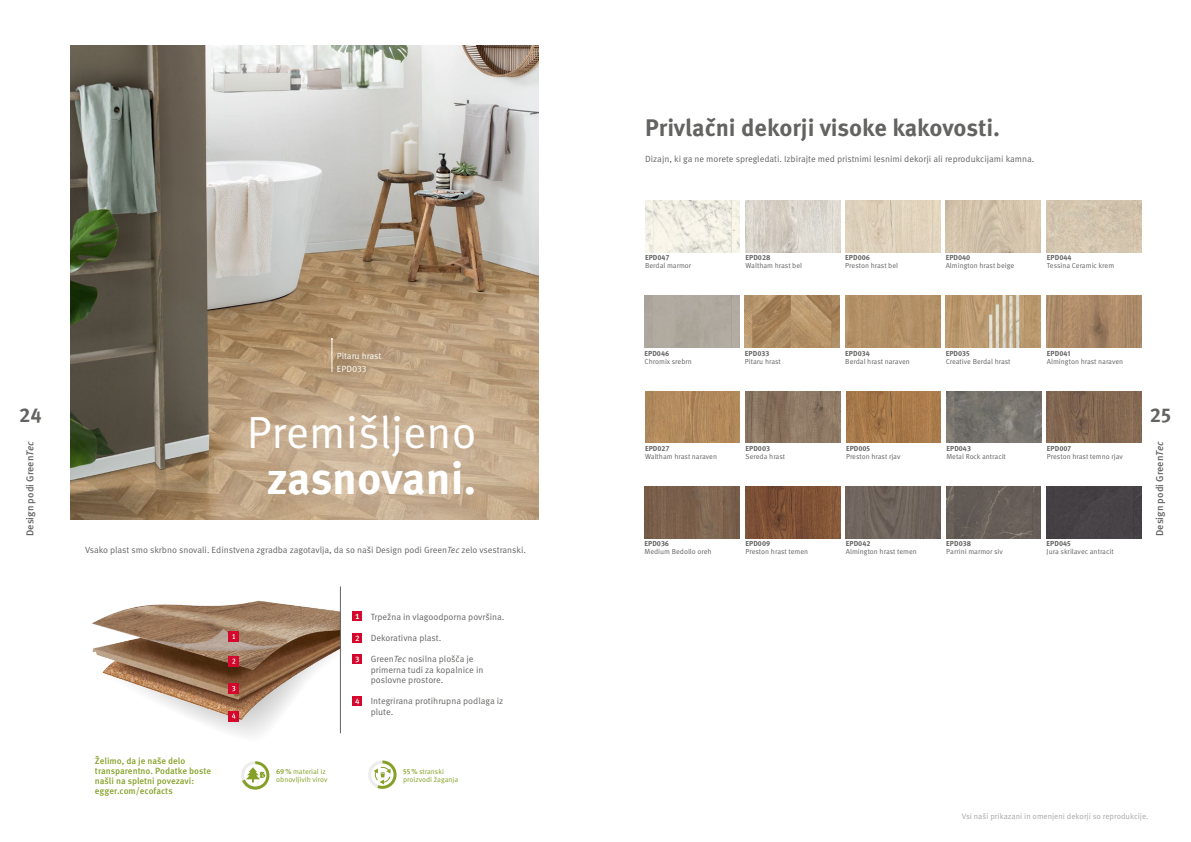
<style>
.page{position:relative;width:1191px;height:842px;background:#fff}
.page>*{position:absolute;margin:0;border:0;box-sizing:border-box;transform-origin:0 0}
.t1{font:45px "Meta Pro";color:#fff}
.t2{font:700 45px "Meta Pro";letter-spacing:-.005em;color:#fff}
.t3{font:700 24px "Meta Pro";letter-spacing:-.005em;color:#636362}
.t4{font:700 20px "Meta Pro";color:#636362}
.t5{font:500 10px "Meta Pro";color:#636362}
.t6{font:9px/10.8px "Meta Pro";color:#636362}
.t7{font:500 9px/10px "Meta Pro";color:#85a027}
.t8{font:9px/13px "Meta Pro";color:#fff}
.t9{font:8px "Meta Pro";color:#a7a7a8}
.t10{font:500 8px "Meta Pro";color:#fff}
.t11{font:7.2px "Meta Pro";color:#636362}
.t12{font:700 7.2px "Meta Pro";color:#636362}
.t13{font:7.2px/8px "Meta Pro";color:#85a027}
.s1{font-style:italic}
.s2{font-weight:500;font-size:10px;color:#fff}
.s3{font-weight:500;font-size:8px;color:#fff}
.s4{font-weight:500}
</style>
<div class="page">
<img style="left:92px;top:587px;width:248px;height:68px">
<svg style="left:98px;top:606px;width:242px;height:129px"></svg>
<img style="left:71px;top:45px;width:468px;height:475px">
<hr style="left:340px;top:586px;width:1px;height:147px;background:#636362">
<div style="left:322px;top:338px;width:73px;height:49px;background:#000;opacity:.5"></div>
<hr style="left:332px;top:339px;width:1px;height:33px;background:#fff">
<div style="left:352px;top:611px;width:10px;height:10px;background:#d4082c"></div>
<div style="left:352px;top:633px;width:10px;height:10px;background:#d4082c"></div>
<div style="left:352px;top:654px;width:10px;height:10px;background:#d4082c"></div>
<div style="left:352px;top:696px;width:10px;height:10px;background:#d4082c"></div>
<img style="left:645px;top:201px;width:95px;height:51px">
<img style="left:1047px;top:201px;width:94px;height:51px">
<img style="left:1047px;top:296px;width:94px;height:51px">
<img style="left:946px;top:391px;width:95px;height:52px">
<img style="left:745px;top:486px;width:95px;height:52px">
<img style="left:745px;top:201px;width:95px;height:51px">
<div style="left:644px;top:296px;width:95px;height:51px;background:#b0a99e"></div>
<img style="left:645px;top:391px;width:95px;height:52px">
<img style="left:745px;top:296px;width:94px;height:51px">
<img style="left:745px;top:391px;width:95px;height:52px">
<img style="left:1047px;top:391px;width:94px;height:52px">
<img style="left:846px;top:486px;width:94px;height:52px">
<img style="left:845px;top:201px;width:95px;height:51px">
<img style="left:845px;top:296px;width:95px;height:51px">
<img style="left:846px;top:391px;width:94px;height:52px">
<img style="left:644px;top:486px;width:95px;height:52px">
<img style="left:946px;top:486px;width:95px;height:52px">
<img style="left:945px;top:201px;width:95px;height:51px">
<img style="left:945px;top:296px;width:95px;height:51px">
<div style="left:1046px;top:486px;width:95px;height:52px;background:#464145"></div>
<svg style="left:241px;top:761px;width:28px;height:29px"></svg>
<svg style="left:368px;top:760px;width:28px;height:29px"></svg>
<h2 class="t3" style="left:645px;top:109px;width:356px">Privlačni dekorji visoke kakovosti.</h2>
<p class="t8" style="left:337px;top:349px;width:46px">Pitaru hrast<br>EPD033</p>
<p class="t6" style="left:645px;top:154px;width:391px">Dizajn, ki ga ne morete spregledati. Izbirajte med pristnimi lesnimi dekorji ali reprodukcijami kamna.</p>
<p class="t12" style="left:645px;top:252px;width:26px">EPD047</p>
<p class="t11" style="left:645px;top:261px;width:48px">Berdal marmor</p>
<p class="t12" style="left:644px;top:348px;width:26px">EPD046</p>
<p class="t11" style="left:644px;top:357px;width:49px">Chromix srebrn</p>
<p class="t12" style="left:745px;top:252px;width:26px">EPD028</p>
<p class="t11" style="left:745px;top:261px;width:58px">Waltham hrast bel</p>
<p class="t12" style="left:745px;top:348px;width:26px">EPD033</p>
<p class="t11" style="left:745px;top:357px;width:37px">Pitaru hrast</p>
<p class="t12" style="left:845px;top:252px;width:26px">EPD006</p>
<p class="t11" style="left:845px;top:261px;width:54px">Preston hrast bel</p>
<p class="t12" style="left:845px;top:348px;width:26px">EPD034</p>
<p class="t11" style="left:845px;top:357px;width:66px">Berdal hrast naraven</p>
<p class="t12" style="left:945px;top:252px;width:26px">EPD040</p>
<p class="t11" style="left:945px;top:261px;width:70px">Almington hrast beige</p>
<p class="t12" style="left:945px;top:348px;width:26px">EPD035</p>
<p class="t11" style="left:945px;top:357px;width:66px">Creative Berdal hrast</p>
<p class="t12" style="left:1047px;top:252px;width:26px">EPD044</p>
<p class="t11" style="left:1047px;top:261px;width:69px">Tessina Ceramic krem</p>
<p class="t12" style="left:1047px;top:348px;width:25px">EPD041</p>
<p class="t11" style="left:1047px;top:357px;width:78px">Almington hrast naraven</p>
<h3 class="t4" style="left:19px;top:400px;width:24px">24</h3>
<h3 class="t4" style="left:1149px;top:400px;width:23px">25</h3>
<h1 class="t1" style="left:247px;top:406px;width:231px">Premišljeno</h1>
<h1 class="t2" style="left:266px;top:443px;width:211px">zasnovani.</h1>
<p class="t5" style="left:24px;top:536px;width:96px;rotate:-90deg">Design podi Green<span class="s1">Tec</span></p>
<p class="t5" style="left:1153px;top:536px;width:96px;rotate:-90deg">Design podi Green<span class="s1">Tec</span></p>
<p class="t12" style="left:645px;top:443px;width:26px">EPD027</p>
<p class="t11" style="left:645px;top:452px;width:73px">Waltham hrast naraven</p>
<p class="t12" style="left:745px;top:443px;width:26px">EPD003</p>
<p class="t11" style="left:745px;top:452px;width:41px">Sereda hrast</p>
<p class="t12" style="left:846px;top:443px;width:26px">EPD005</p>
<p class="t11" style="left:846px;top:452px;width:56px">Preston hrast rjav</p>
<p class="t12" style="left:946px;top:443px;width:26px">EPD043</p>
<p class="t11" style="left:946px;top:452px;width:61px">Metal Rock antracit</p>
<p class="t12" style="left:1047px;top:443px;width:26px">EPD007</p>
<p class="t11" style="left:1047px;top:452px;width:78px">Preston hrast temno rjav</p>
<p class="t6" style="left:85px;top:544px;width:442px">Vsako plast smo skrbno snovali. Edinstvena zgradba zagotavlja, da so naši Design podi Green<span class="s1">Tec</span> zelo vsestranski.</p>
<p class="t7" style="left:95px;top:756px;width:118px">Želimo, da je naše delo transparentno. Podatke boste našli na spletni povezavi: egger.com/ecofacts</p>
<p class="t6" style="left:354px;top:611px;width:151px"><span class="s2">1</span> Trpežna in vlagoodporna površina.</p>
<p class="t6" style="left:355px;top:632px;width:88px"><span class="s3">2</span> Dekorativna plast.</p>
<p class="t10" style="left:355px;top:654px;width:6px">3</p>
<p class="t6" style="left:371px;top:653px;width:114px">Green<span class="s1">Tec</span> nosilna plošča je primerna tudi za kopalnice in poslovne prostore.</p>
<p class="t6" style="left:371px;top:696px;width:134px;text-indent:-16px"><span class="s3">4</span> Integrirana protihrupna podlaga iz plute.</p>
<p class="t13" style="left:276px;top:768px;width:53px"><span class="s4">69%</span> material iz obnovljivih virov</p>
<p class="t13" style="left:403px;top:768px;width:57px"><span class="s4">55%</span> stranski proizvodi žaganja</p>
<p class="t12" style="left:644px;top:538px;width:26px">EPD036</p>
<p class="t11" style="left:644px;top:547px;width:69px">Medium Bedollo oreh</p>
<p class="t12" style="left:745px;top:538px;width:26px">EPD009</p>
<p class="t11" style="left:745px;top:547px;width:64px">Preston hrast temen</p>
<p class="t12" style="left:846px;top:538px;width:26px">EPD042</p>
<p class="t11" style="left:846px;top:547px;width:73px">Almington hrast temen</p>
<p class="t12" style="left:946px;top:538px;width:26px">EPD038</p>
<p class="t11" style="left:946px;top:547px;width:58px">Parrini marmor siv</p>
<p class="t12" style="left:1046px;top:538px;width:26px">EPD045</p>
<p class="t11" style="left:1046px;top:547px;width:69px">Jura skrilavec antracit</p>
<p class="t9" style="left:962px;top:811px;width:188px">Vsi naši prikazani in omenjeni dekorji so reprodukcije.</p>
</div>
